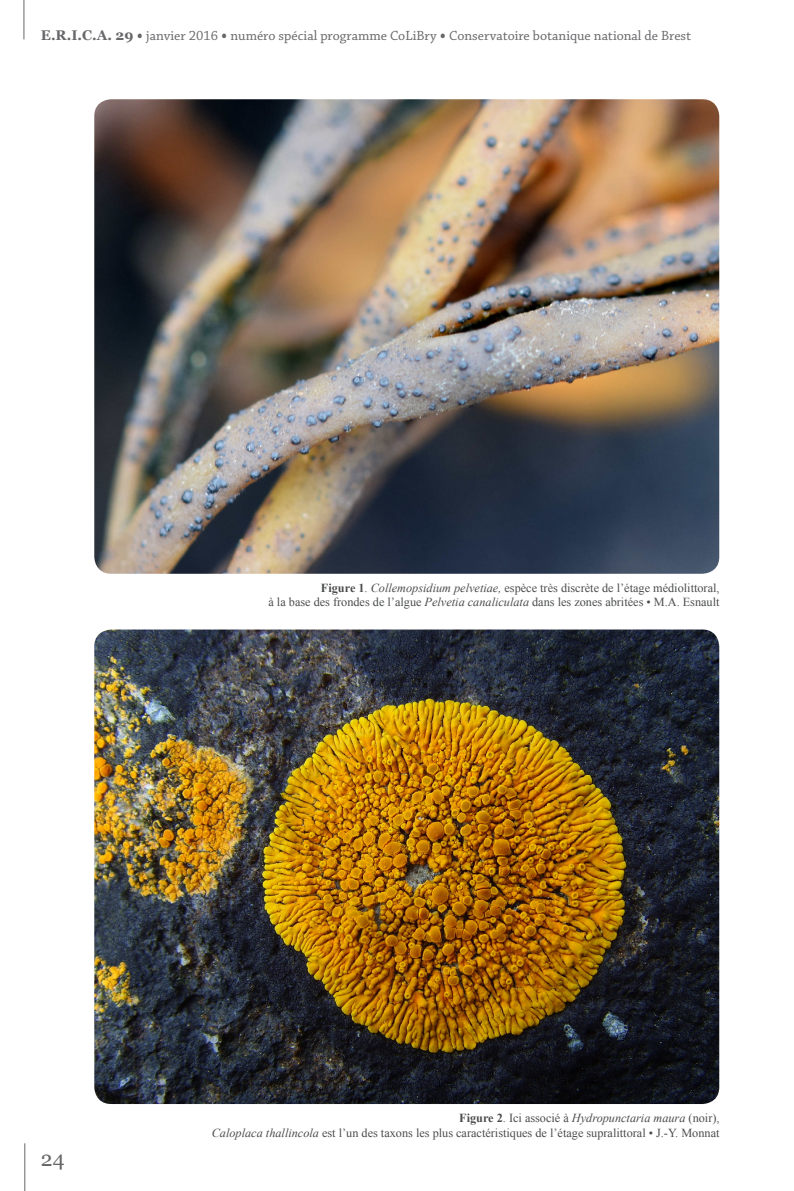
<style>
.page{position:relative;width:794px;height:1191px;background:#fff}
.page>*{position:absolute;margin:0;border:0;box-sizing:border-box;transform-origin:0 0}
.t1{font:21px "Georgia";color:#67676a}
.t2{font:14px "Chaparral Pro";color:#67676a}
.t3{font:12.25px "Times New Roman";color:#4b4c4d}
.s1{font-family:"Georgia";font-weight:700}
.s2{font-weight:700;font-size:15.92px}
.s3{font-weight:700}
.s4{font-style:italic}
</style>
<div class="page">
<hr style="left:24px;top:1143px;width:1px;height:48px;background:#67676a">
<hr style="left:23px;top:0;width:1px;height:39px;background:#67676a">
<img style="left:94px;top:99px;width:625px;height:475px">
<img style="left:94px;top:629px;width:625px;height:475px">
<p class="t2" style="left:41px;top:27px;width:652px"><span class="s1">E.R.I.C.A. 29</span> <span class="s2">•</span> janvier 2016 <span class="s2">•</span> numéro spécial programme CoLiBry <span class="s2">•</span> Conservatoire botanique national de Brest</p>
<p class="t3" style="left:321px;top:579px;width:400px"><span class="s3">Figure 1</span>. <span class="s4">Collemopsidium pelvetiae,</span> espèce très discrète de l’étage médiolittoral,</p>
<p class="t3" style="left:268px;top:594px;width:452px">à la base des frondes de l’algue <span class="s4">Pelvetia canaliculata</span> dans les zones abritées • M.A. Esnault</p>
<h1 class="t1" style="left:41px;top:1146px;width:25px">24</h1>
<p class="t3" style="left:459px;top:1109px;width:262px"><span class="s3">Figure 2</span>. Ici associé à <span class="s4">Hydropunctaria maura</span> (noir),</p>
<p class="t3" style="left:212px;top:1124px;width:509px"><span class="s4">Caloplaca thallincola</span> est l’un des taxons les plus caractéristiques de l’étage supralittoral • J.-Y. Monnat</p>
</div>
